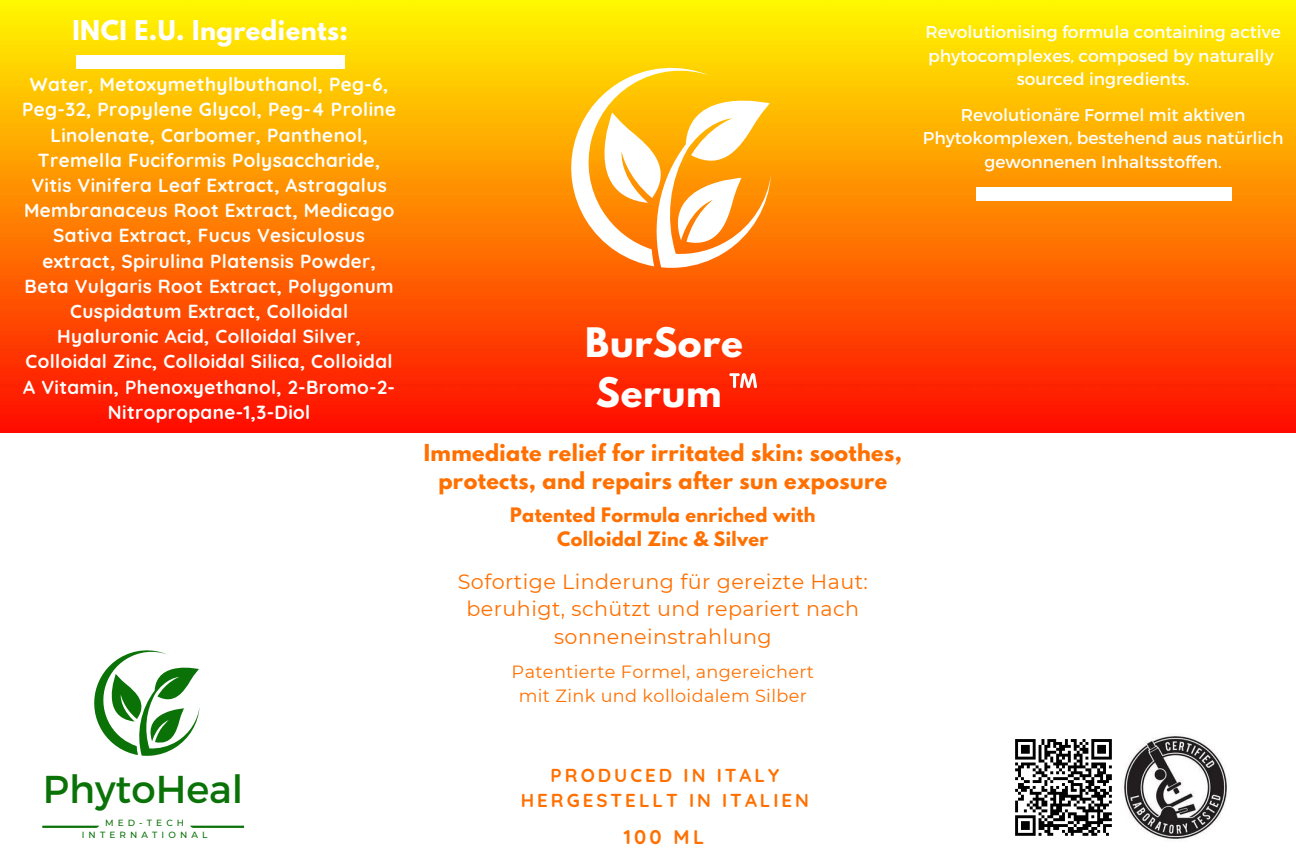
<style>
.page{position:relative;width:1296px;height:864px;background:#fff}
.page>*{position:absolute;margin:0;border:0;box-sizing:border-box;transform-origin:0 0}
.t1{font:38.7px "Montserrat";color:#0a7207}
.t2{font:700 36px/49.5px "League Spartan";letter-spacing:.02em;color:#fff}
.t3{font:700 24px "League Spartan";letter-spacing:.02em;color:#fff}
.t4{font:20.7px/27.6px "Montserrat";letter-spacing:.02em;color:#ff7001;text-align:center}
.t5{font:700 20.7px/27.6px "League Spartan";letter-spacing:.02em;color:#ff7001;text-align:center}
.t6{font:700 19.8px "Quicksand";color:#ff7001}
.t7{font:700 18.9px/25.2px "Quicksand";letter-spacing:.02em;color:#fff;text-align:center}
.t8{font:700 18.6px/24.9px "Quicksand";letter-spacing:.16em;color:#ff7001;text-align:center}
.t9{font:17.7px/23.7px "Montserrat";letter-spacing:.02em;color:#ff7001;text-align:center}
.t10{font:700 17.7px/23.7px "League Spartan";letter-spacing:.02em;color:#ff7001;text-align:center}
.t11{font:17.1px/23.7px "Montserrat";color:#fff}
.t12{font:500 9px/12px "Montserrat";letter-spacing:.46em;color:#0a7207;text-align:center}
</style>
<div class="page">
<img style="left:0;top:0;width:1296px;height:432px">
<div style="left:76px;top:55px;width:135px;height:14px;background:#fff"></div>
<div style="left:210px;top:55px;width:135px;height:14px;background:#fff"></div>
<img style="left:1124px;top:736px;width:103px;height:103px">
<svg style="left:729px;top:373px;width:27px;height:15px"></svg>
<svg style="left:1015px;top:739px;width:97px;height:97px"></svg>
<svg style="left:94px;top:650px;width:105px;height:106px"></svg>
<hr style="left:42px;top:826px;width:202px;height:2px;background:#0a7207">
<svg style="left:76px;top:825px;width:137px;height:3px"></svg>
<svg style="left:557px;top:64px;width:214px;height:204px"></svg>
<div style="left:976px;top:187px;width:128px;height:14px;background:#fff"></div>
<div style="left:1103px;top:187px;width:128px;height:14px;background:#fff"></div>
<p class="t3" style="left:72px;top:18px;width:277px">INCI E.U. Ingredients:</p>
<p class="t7" style="left:22px;top:72px;width:376px">Water, Metoxymethylbuthanol, Peg-6, Peg-32, Propylene Glycol, Peg-4 Proline Linolenate, Carbomer, Panthenol, Tremella Fuciformis Polysaccharide, Vitis Vinifera Leaf Extract, Astragalus Membranaceus Root Extract, Medicago Sativa Extract, Fucus Vesiculosus extract, Spirulina Platensis Powder, Beta Vulgaris Root Extract, Polygonum Cuspidatum Extract, Colloidal Hyaluronic Acid, Colloidal Silver, Colloidal Zinc, Colloidal Silica, Colloidal A Vitamin, Phenoxyethanol, 2-Bromo-2- Nitropropane-1,3-Diol</p>
<p class="t11" style="left:925px;top:19px;width:357px">Revolutionising formula containing active phytocomplexes, composed by naturally</p>
<p class="t11" style="left:1017px;top:67px;width:175px">sourced ingredients.</p>
<h5 class="t11" style="left:923px;top:102px;width:362px;text-align:center">Revolutionäre Formel mit aktiven<br>Phytokomplexen, bestehend aus natürlich gewonnenen Inhaltsstoffen.</h5>
<h3 class="t2" style="left:585px;top:323px;width:159px">BurSore<br>Serum</h3>
<p class="t5" style="left:424px;top:442px;width:480px">Immediate relief for irritated skin: soothes, protects, and repairs after sun exposure</p>
<h1 class="t10" style="left:510px;top:506px;width:307px">Patented Formula enriched with<br>Colloidal Zinc &amp; Silver</h1>
<p class="t4" style="left:458px;top:568px;width:412px">Sofortige Linderung für gereizte Haut: beruhigt, schützt und repariert nach sonneneinstrahlung</p>
<p class="t9" style="left:512px;top:660px;width:304px">Patentierte Formel, angereichert mit Zink und kolloidalem Silber</p>
<p class="t8" style="left:521px;top:763px;width:290px">PRODUCED IN ITALY<br>HERGESTELLT IN ITALIEN</p>
<p class="t1" style="left:43px;top:764px;width:202px">PhytoHeal</p>
<p class="t12" style="left:82px;top:817px;width:127px">MED-TECH<br>INTERNATIONAL</p>
<h5 class="t6" style="left:624px;top:824px;width:82px">100 ML</h5>
</div>
